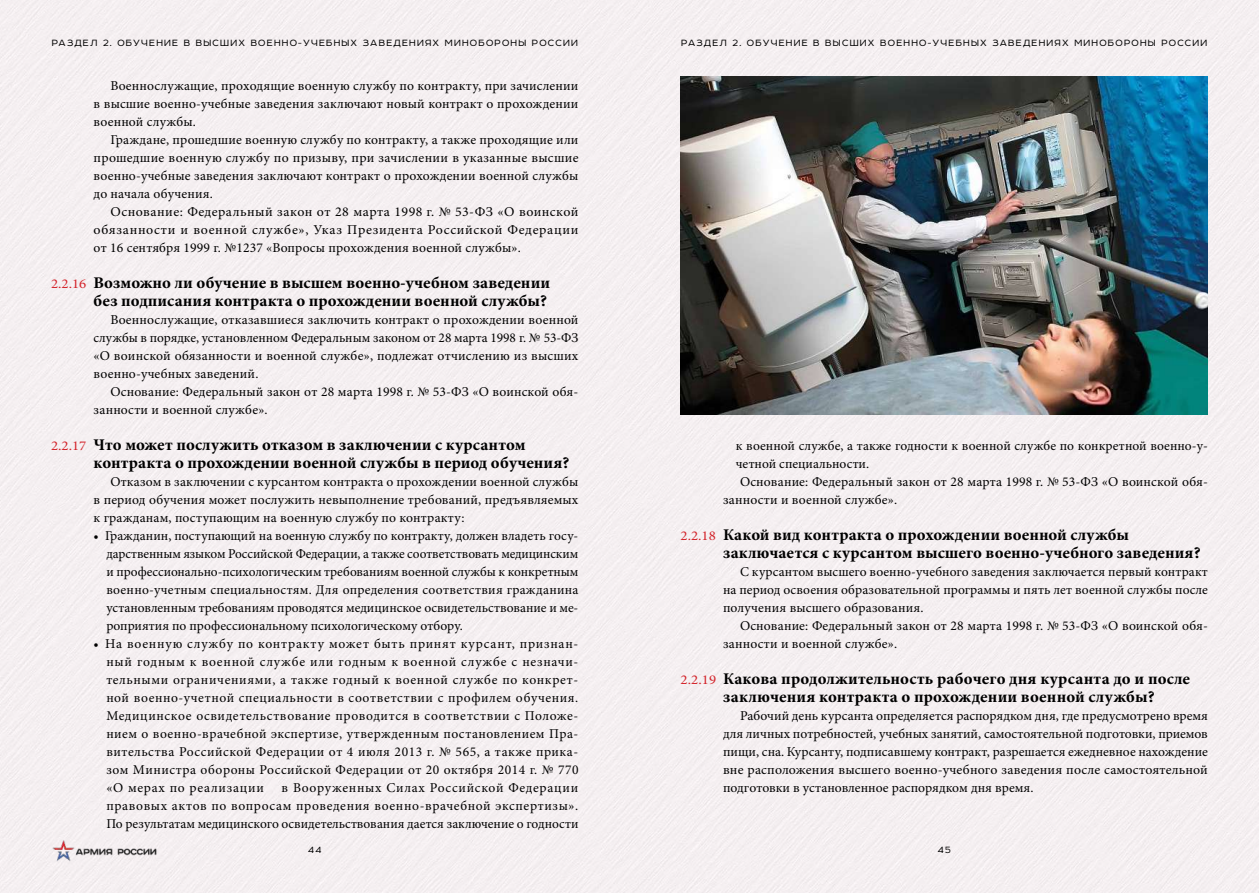
<style>
.page{position:relative;width:1259px;height:893px;background:#f4eff1}
.page>*{position:absolute;margin:0;border:0;box-sizing:border-box;transform-origin:0 0}
.t1{font:700 condensed 16.5px/18px "Minion Pro";color:#000;scale:1.1 1}
.t2{font:13.5px/18px "Minion Pro";letter-spacing:.01em;color:#000;text-align:justify}
.t3{font:10.5px "Room";letter-spacing:.12em;color:#000}
.s1{font-weight:400;font-stretch:normal;font-size:13.5px;color:#d3232a}
</style>
<div class="page">
<img style="left:52px;top:838px;width:106px;height:23px">
<img style="left:680px;top:77px;width:528px;height:337px">
<p class="t3" style="left:52px;top:37px;width:527px">РАЗДЕЛ 2. ОБУЧЕНИЕ В ВЫСШИХ ВОЕННО-УЧЕБНЫХ ЗАВЕДЕНИЯХ МИНОБОРОНЫ РОССИИ</p>
<p class="t3" style="left:681px;top:37px;width:527px">РАЗДЕЛ 2. ОБУЧЕНИЕ В ВЫСШИХ ВОЕННО-УЧЕБНЫХ ЗАВЕДЕНИЯХ МИНОБОРОНЫ РОССИИ</p>
<p class="t2" style="left:94px;top:77px;width:486px;text-indent:17px">Военнослужащие, проходящие военную службу по контракту, при зачислении в высшие военно-учебные заведения заключают новый контракт о прохождении военной службы.</p>
<p class="t2" style="left:94px;top:131px;width:486px;text-indent:17px">Граждане, прошедшие военную службу по контракту, а также проходящие или прошедшие военную службу по призыву, при зачислении в указанные высшие военно-учебные заведения заключают контракт о прохождении военной службы до начала обучения.</p>
<p class="t2" style="left:94px;top:203px;width:486px;text-indent:17px">Основание: Федеральный закон от 28 марта 1998 г. № 53-ФЗ «О воинской обязанности и военной службе», Указ Президента Российской Федерации от 16 сентября 1999 г. №1237 «Вопросы прохождения военной службы».</p>
<p class="t1" style="left:51px;top:274px;width:455px;text-align:right"><span class="s1">2.2.16</span> Возможно ли обучение в высшем военно-учебном заведении без подписания контракта о прохождении военной службы?</p>
<p class="t2" style="left:94px;top:311px;width:486px;text-indent:17px">Военнослужащие, отказавшиеся заключить контракт о прохождении военной службы в порядке, установленном Федеральным законом от 28 марта 1998 г. № 53-ФЗ «О воинской обязанности и военной службе», подлежат отчислению из высших военно-учебных заведений.</p>
<p class="t2" style="left:94px;top:383px;width:486px;text-indent:17px">Основание: Федеральный закон от 28 марта 1998 г. № 53-ФЗ «О воинской обя&shy;занности и военной службе».</p>
<p class="t1" style="left:94px;top:436px;width:434px;text-indent:-43px"><span class="s1">2.2.17</span> Что может послужить отказом в заключении с курсантом контракта о прохождении военной службы в период обучения?</p>
<p class="t2" style="left:94px;top:473px;width:486px;text-indent:17px">Отказом в заключении с курсантом контракта о прохождении военной службы в период обучения может послужить невыполнение требований, предъявляемых к гражданам, поступающим на военную службу по контракту:</p>
<p class="t2" style="left:106px;top:527px;width:474px;text-indent:-13px">• Гражданин, поступающий на военную службу по контракту, должен владеть госу&shy;дарственным языком Российской Федерации, а также соответствовать медицинским и профессионально-психологическим требованиям военной службы к конкретным военно-учетным специальностям. Для определения соответствия гражданина установленным требованиям проводятся медицинское освидетельствование и ме&shy;роприятия по профессиональному психологическому отбору.</p>
<p class="t2" style="left:106px;top:635px;width:474px;text-indent:-13px">• На военную службу по контракту может быть принят курсант, признан&shy;ный годным к военной службе или годным к военной службе с незначи&shy;тельными ограничениями, а также годный к военной службе по конкрет&shy;ной военно-учетной специальности в соответствии с профилем обучения.<br>Медицинское освидетельствование проводится в соответствии с Положе&shy;нием о военно-врачебной экспертизе, утвержденным постановлением Пра&shy;вительства Российской Федерации от 4 июля 2013 г. № 565, а также прика&shy;зом Министра обороны Российской Федерации от 20 октября 2014 г. № 770 «О мерах по реализации</p>
<p class="t2" style="left:106px;top:779px;width:473px;text-indent:175px">в Вооруженных Силах Российской Федерации правовых актов по вопросам проведения военно-врачебной экспертизы».<br>По результатам медицинского освидетельствования дается заключение о годности</p>
<p class="t2" style="left:736px;top:437px;width:473px">к военной службе, а также годности к военной службе по конкретной военно-у-</p>
<p class="t2" style="left:736px;top:455px;width:135px">четной специальности.</p>
<p class="t2" style="left:740px;top:473px;width:469px">Основание: Федеральный закон от 28 марта 1998 г. № 53-ФЗ «О воинской обя-</p>
<p class="t2" style="left:723px;top:491px;width:176px">занности и военной службе».</p>
<p class="t1" style="left:723px;top:526px;width:435px;text-indent:-43px"><span class="s1">2.2.18</span> Какой вид контракта о прохождении военной службы заключается с курсантом высшего военно-учебного заведения?</p>
<p class="t2" style="left:723px;top:563px;width:486px;text-indent:17px">С курсантом высшего военно-учебного заведения заключается первый контракт на период освоения образовательной программы и пять лет военной службы после получения высшего образования.</p>
<p class="t2" style="left:723px;top:617px;width:486px;text-indent:17px">Основание: Федеральный закон от 28 марта 1998 г. № 53-ФЗ «О воинской обя&shy;занности и военной службе».</p>
<p class="t1" style="left:680px;top:670px;width:465px;text-align:center"><span class="s1">2.2.19</span> Какова продолжительность рабочего дня курсанта до и после заключения контракта о прохождении военной службы?</p>
<p class="t2" style="left:723px;top:707px;width:486px;text-indent:17px">Рабочий день курсанта определяется распорядком дня, где предусмотрено время для личных потребностей, учебных занятий, самостоятельной подготовки, приемов пищи, сна. Курсанту, подписавшему контракт, разрешается ежедневное нахождение вне расположения высшего военно-учебного заведения после самостоятельной подготовки в установленное распорядком дня время.</p>
<p class="t3" style="left:308px;top:844px;width:15px">44</p>
<p class="t3" style="left:938px;top:844px;width:14px">45</p>
</div>
